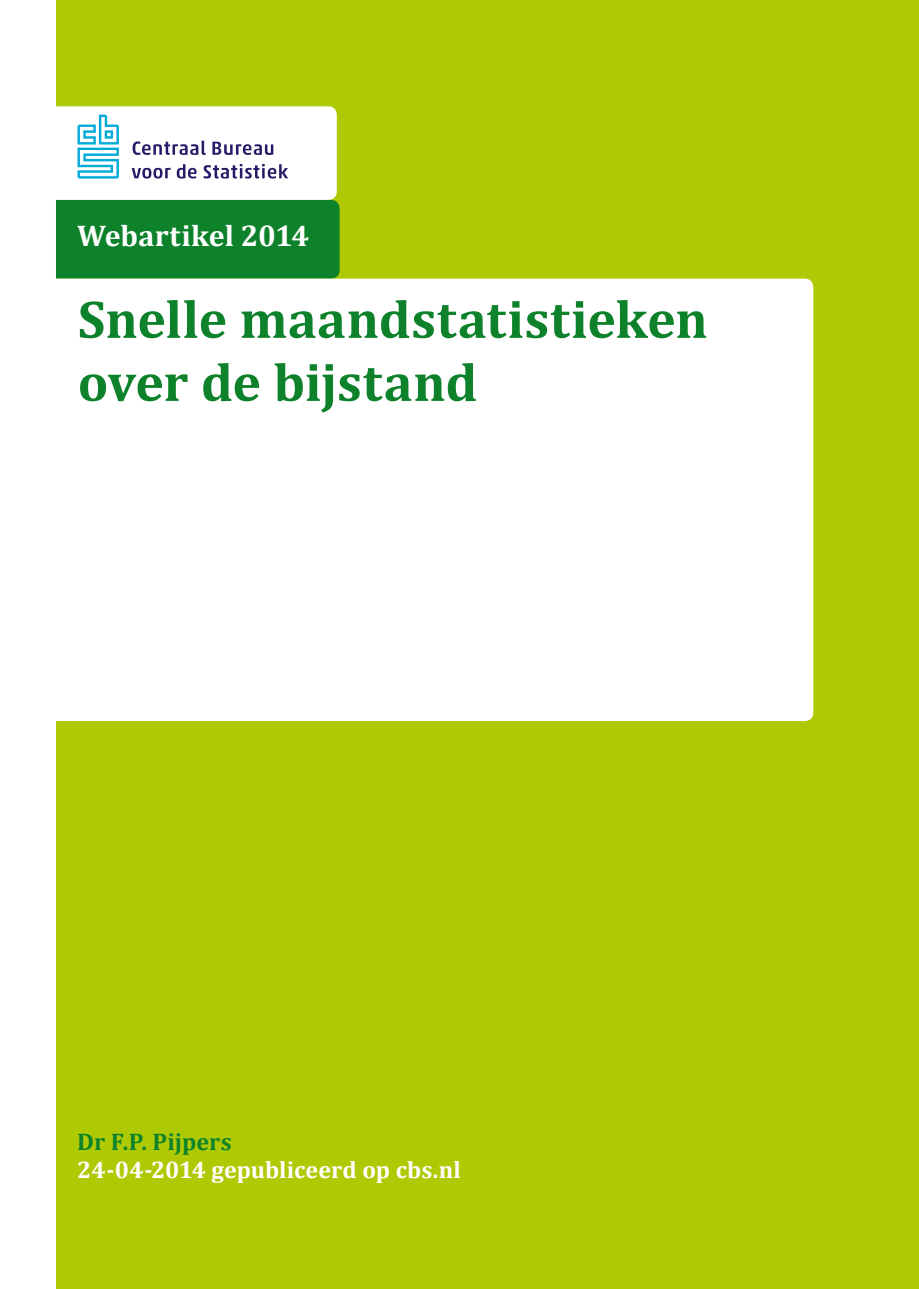
<style>
.page{position:relative;width:919px;height:1289px;background:#fff}
.page>*{position:absolute;margin:0;border:0;box-sizing:border-box;transform-origin:0 0}
.t1{font:700 54px/63px "Cambria";letter-spacing:-.005em;color:#0d822a}
.t2{font:700 30px "Cambria";color:#fff}
.t3{font:700 24px "Cambria";letter-spacing:-.005em;color:#fff}
.t4{font:700 24px "Cambria";letter-spacing:.005em;color:#0d822a}
</style>
<div class="page">
<div style="left:13px;top:0;width:905px;height:1288px;background:#afca05"></div>
<div style="left:1px;top:0;width:55px;height:1288px;background:#fff"></div>
<svg style="left:56px;top:106px;width:283px;height:173px;background:#83bc96"></svg>
<div style="left:56px;top:279px;width:757px;height:442px;background:#fff"></div>
<p class="t2" style="left:77px;top:215px;width:233px">Webartikel 2014</p>
<p class="t1" style="left:78px;top:286px;width:631px">Snelle maandstatistieken over de bijstand</p>
<p class="t4" style="left:77px;top:1124px;width:156px">Dr F.P. Pijpers</p>
<p class="t3" style="left:77px;top:1152px;width:385px">24-04-2014 gepubliceerd op cbs.nl</p>
</div>
